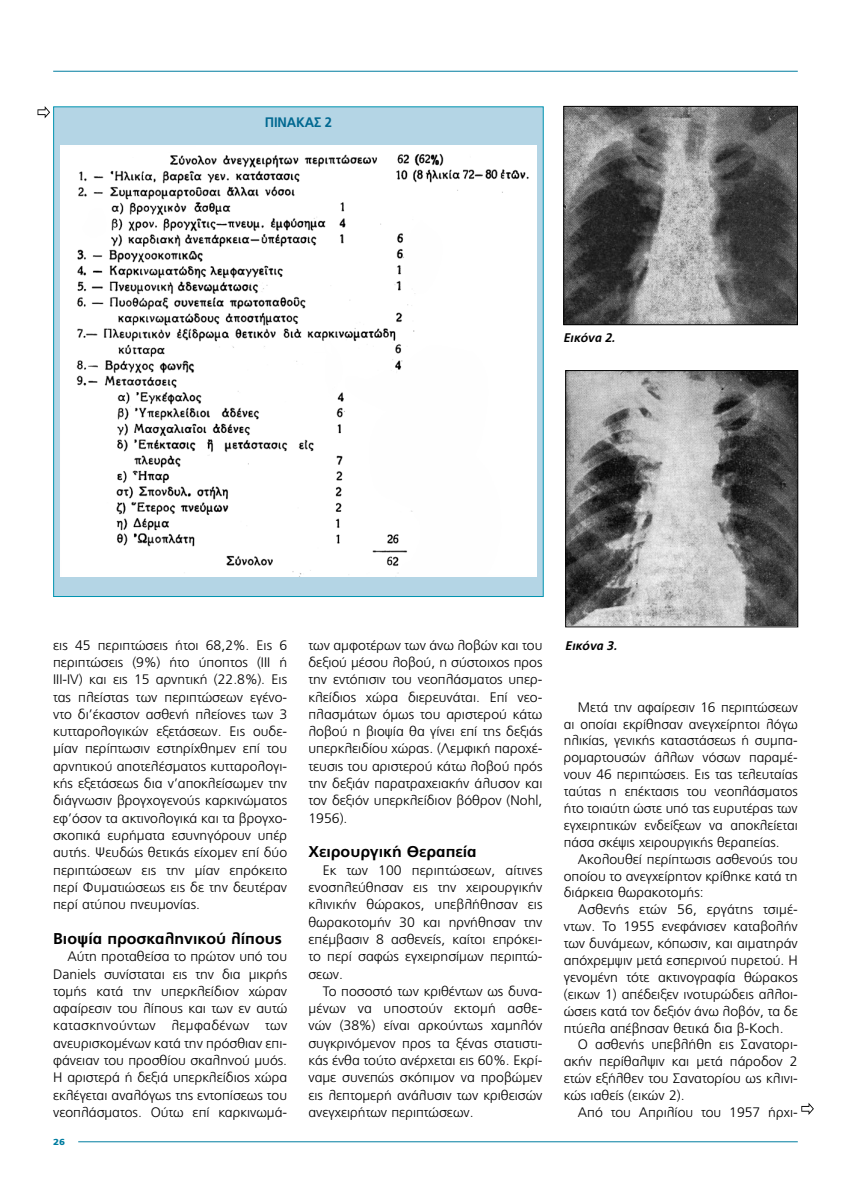
<style>
.page{position:relative;width:851px;height:1188px;background:#fff}
.page>*{position:absolute;margin:0;border:0;box-sizing:border-box;transform-origin:0 0}
.t1{font:700 15.62px "PF Catalog";color:#000}
.t2{font:300 13.75px/17.2px "PF Catalog";color:#000;text-align:justify}
.t3{font:700 13.75px "PF Catalog";color:#006890;scale:.95 1}
.t4{font:italic 700 12.5px "PF Catalog";color:#000}
.t5{font:900 8.75px "PF Catalog";color:#007da0;scale:1.15 1}
</style>
<div class="page">
<hr style="left:53px;top:71px;width:744px;height:1px;background:#007da0">
<hr style="left:78px;top:1141px;width:719px;height:1px;background:#007da0">
<svg style="left:801px;top:1102px;width:12px;height:12px"></svg>
<svg style="left:37px;top:106px;width:13px;height:12px"></svg>
<img style="left:565px;top:108px;width:230px;height:215px">
<div style="left:563px;top:106px;width:234px;height:219px;border:1px solid #000"></div>
<img style="left:567px;top:372px;width:229px;height:253px">
<div style="left:565px;top:370px;width:233px;height:257px;border:1px solid #000"></div>
<div style="left:53px;top:106px;width:490px;height:490px;background:#b4d5e5"></div>
<img style="left:61px;top:146px;width:475px;height:430px">
<p class="t3" style="left:265px;top:114px;width:24px">πίνακα</p>
<p class="t3" style="left:314px;top:114px;width:20px">Σ 2</p>
<p class="t4" style="left:563px;top:330px;width:53px">Εικόνα 2.</p>
<p class="t2" style="left:53px;top:636px;width:236px">εις 45 περιπτώσεις ήτοι 68,2%. Εις 6 περιπτώσεις (9%) ήτο ύποπτος (ΙΙΙ ή ΙΙΙ-ΙV) και εις 15 αρνητική (22.8%). Εις τας πλείστας των περιπτώσεων εγένο&shy;ντο δι’έκαστον ασθενή πλείονες των 3 κυτταρολογικών εξετάσεων. Εις ουδε&shy;μίαν περίπτωσιν εστηρίχθημεν επί του αρνητικού αποτελέσματος κυτταρολογι&shy;κής εξετάσεως δια ν’αποκλείσωμεν την διάγνωσιν βρογχογενούς καρκινώματος εφ’όσον τα ακτινολογικά και τα βρογχο&shy;σκοπικά ευρήματα εσυνηγόρουν υπέρ αυτής. Ψευδώς θετικάς είχομεν επί δύο περιπτώσεων εις την μίαν επρόκειτο περί Φυματιώσεως εις δε την δευτέραν περί ατύπου πνευμονίας.</p>
<p class="t1" style="left:53px;top:929px;width:230px">Βιοψία προσκαληνικού λίπους</p>
<p class="t2" style="left:53px;top:947px;width:235px;text-indent:14px">Αύτη προταθείσα το πρώτον υπό του Daniels συνίσταται εις την δια μικρής τομής κατά την υπερκλείδιον χώραν αφαίρεσιν του λίπους και των εν αυτώ κατασκηνούντων λεμφαδένων των ανευρισκομένων κατά την πρόσθιαν επι&shy;φάνειαν του προσθίου σκαληνού μυός.<br>Η αριστερά ή δεξιά υπερκλείδιος χώρα εκλέγεται αναλόγως της εντοπίσεως του νεοπλάσματος. Ούτω επί καρκινωμά-</p>
<p class="t5" style="left:53px;top:1136px;width:12px">26</p>
<p class="t2" style="left:308px;top:636px;width:235px">των αμφοτέρων των άνω λοβών και του δεξιού μέσου λοβού, η σύστοιχος προς την εντόπισιν του νεοπλάσματος υπερ&shy;κλείδιος χώρα διερευνάται. Επί νεο&shy;πλασμάτων όμως του αριστερού κάτω λοβού η βιοψία θα γίνει επί της δεξιάς υπερκλειδίου χώρας. (Λεμφική παροχέ&shy;τευσις του αριστερού κάτω λοβού πρός την δεξιάν παρατραχειακήν άλυσον και τον δεξιόν υπερκλείδιον βόθρον (Nohl, 1956).</p>
<p class="t1" style="left:308px;top:842px;width:170px">Χειρουργική Θεραπεία</p>
<p class="t2" style="left:308px;top:861px;width:236px;text-indent:14px">Εκ των 100 περιπτώσεων, αίτινες ενοσηλεύθησαν εις την χειρουργικήν κλινικήν θώρακος, υπεβλήθησαν εις θωρακοτομήν 30 και ηρνήθησαν την επέμβασιν 8 ασθενείς, καίτοι επρόκει&shy;το περί σαφώς εγχειρησίμων περιπτώ&shy;σεων.</p>
<p class="t2" style="left:308px;top:982px;width:235px;text-indent:14px">Το ποσοστό των κριθέντων ως δυνα&shy;μένων να υποστούν εκτομή ασθε&shy;νών (38%) είναι αρκούντως χαμηλόν συγκρινόμενον προς τα ξένας στατιστι&shy;κάς ένθα τούτο ανέρχεται εις 60%. Εκρί&shy;ναμε συνεπώς σκόπιμον να προβώμεν εις λεπτομερή ανάλυσιν των κριθεισών ανεγχειρήτων περιπτώσεων.</p>
<p class="t4" style="left:565px;top:638px;width:53px">Εικόνα 3.</p>
<p class="t2" style="left:563px;top:698px;width:235px;line-height:16.9px;text-indent:14px">Μετά την αφαίρεσιν 16 περιπτώσεων αι οποίαι εκρίθησαν ανεγχείρητοι λόγω ηλικίας, γενικής καταστάσεως ή συμπα&shy;ρομαρτουσών άλλων νόσων παραμέ&shy;νουν 46 περιπτώσεις. Εις τας τελευταίας ταύτας η επέκτασις του νεοπλάσματος ήτο τοιαύτη ώστε υπό τας ευρυτέρας των εγχειρητικών ενδείξεων να αποκλείεται πάσα σκέψις χειρουργικής θεραπείας.</p>
<p class="t2" style="left:563px;top:850px;width:235px;line-height:16.9px;text-indent:14px">Ακολουθεί περίπτωσις ασθενούς του οποίου το ανεγχείρητον κρίθηκε κατά τη διάρκεια θωρακοτομής:</p>
<p class="t2" style="left:563px;top:901px;width:235px;line-height:16.9px;text-indent:14px">Ασθενής ετών 56, εργάτης τσιμέ&shy;ντων. Το 1955 ενεφάνισεν καταβολήν των δυνάμεων, κόπωσιν, και αιματηράν απόχρεμψιν μετά εσπερινού πυρετού. Η γενομένη τότε ακτινογραφία θώρακος (εικων 1) απέδειξεν ινοτυρώδεις αλλοι&shy;ώσεις κατά τον δεξιόν άνω λοβόν, τα δε πτύελα απέβησαν θετικά δια β-Koch.</p>
<p class="t2" style="left:563px;top:1036px;width:235px;line-height:16.9px;text-indent:14px">Ο ασθενής υπεβλήθη εις Σανατορι&shy;ακήν περίθαλψιν και μετά πάροδον 2 ετών εξήλθεν του Σανατορίου ως κλινι&shy;κώς ιαθείς (εικών 2).</p>
<p class="t2" style="left:578px;top:1103px;width:221px">Από του Απριλίου του 1957 ήρχι-</p>
</div>
